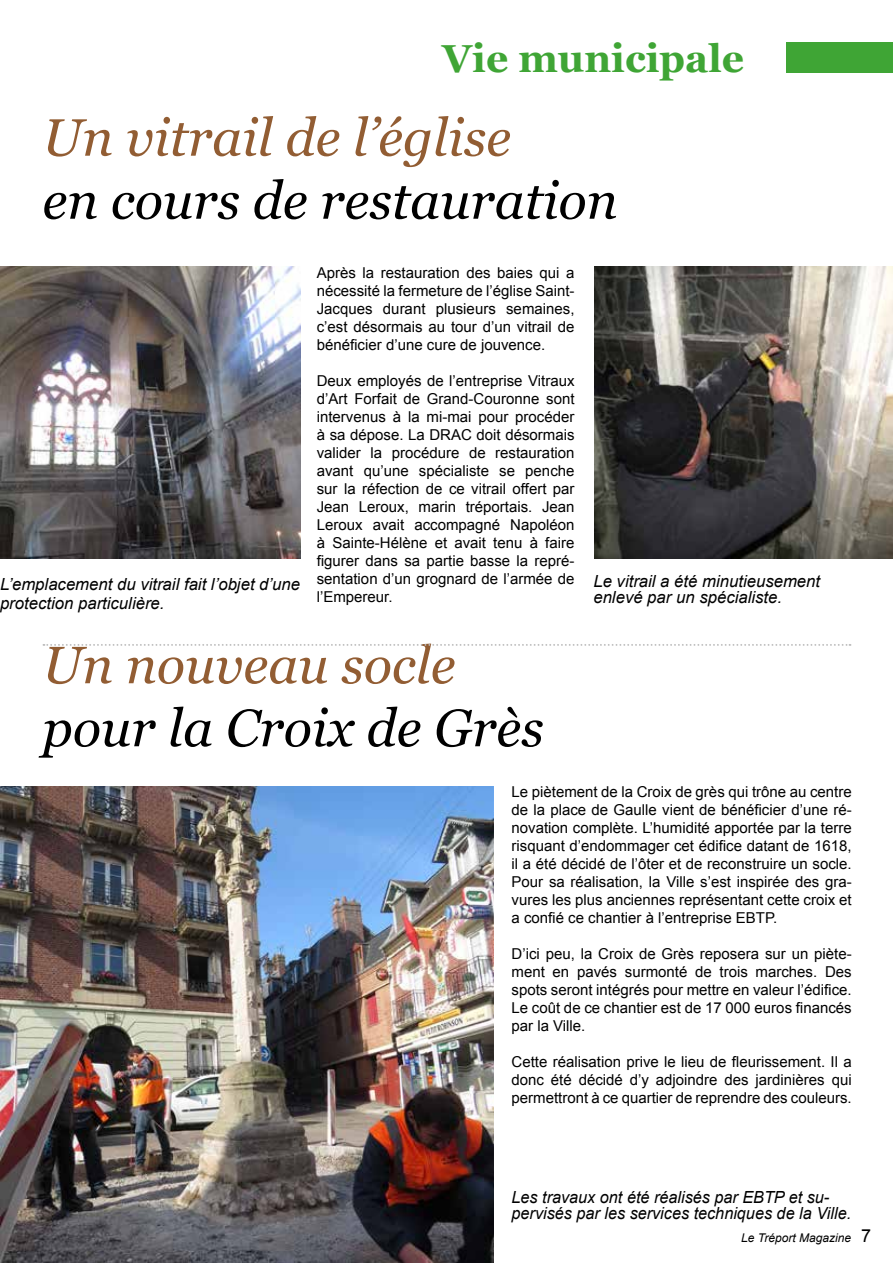
<style>
.page{position:relative;width:893px;height:1263px;background:#fff}
.page>*{position:absolute;margin:0;border:0;box-sizing:border-box;transform-origin:0 0}
.t1{font:italic 52.5px "Georgia";color:#000}
.t2{font:italic 52.5px "Georgia";color:#925d33}
.t3{font:700 39px "Georgia";color:#3fa535}
.t4{font:italic 16.65px/16px "Arial";color:#000}
.t5{font:15px/18px "Arial";color:#000;text-align:justify}
.t6{font:italic 12px "Arial";color:#000}
.s1{font-style:normal;font-size:18px}
</style>
<div class="page">
<div style="left:787px;top:43px;width:106px;height:30px;background:#3fa535"></div>
<img style="left:594px;top:267px;width:299px;height:291px">
<img style="left:0;top:786px;width:493px;height:477px">
<svg style="left:43px;top:644px;width:807px;height:2px"></svg>
<img style="left:0;top:267px;width:300px;height:291px">
<h2 class="t3" style="left:443px;top:29px;width:303px">Vie municipale</h2>
<h1 class="t2" style="left:43px;top:99px;width:470px">Un vitrail de l’église</h1>
<h1 class="t1" style="left:43px;top:162px;width:577px">en cours de restauration</h1>
<p class="t5" style="left:317px;top:264px;width:259px">Après la restauration des baies qui a nécessité la fermeture de l’église Saint-Jacques durant plusieurs semaines, c’est désormais au tour d’un vitrail de bénéficier d’une cure de jouvence.</p>
<p class="t5" style="left:317px;top:372px;width:259px">Deux employés de l’entreprise Vitraux d’Art Forfait de Grand-Couronne sont intervenus à la mi-mai pour procéder à sa dépose. La DRAC doit désormais valider la procédure de restauration avant qu’une spécialiste se penche sur la réfection de ce vitrail offert par Jean Leroux, marin tréportais. Jean Leroux avait accompagné Napoléon à Sainte-Hélène et avait tenu à faire figurer dans sa partie basse la repré&shy;sentation d’un grognard de l’armée de l’Empereur.</p>
<p class="t4" style="left:0;top:575px;width:302px;line-height:18.8px">L’emplacement du vitrail fait l’objet d’une protection particulière.</p>
<p class="t4" style="left:593px;top:574px;width:228px">Le vitrail a été minutieusement enlevé par un spécialiste.</p>
<h1 class="t2" style="left:43px;top:627px;width:415px">Un nouveau socle</h1>
<h1 class="t1" style="left:43px;top:690px;width:503px">pour la Croix de Grès</h1>
<p class="t5" style="left:512px;top:783px;width:342px">Le piètement de la Croix de grès qui trône au centre de la place de Gaulle vient de bénéficier d’une ré&shy;novation complète. L’humidité apportée par la terre risquant d’endommager cet édifice datant de 1618, il a été décidé de l’ôter et de reconstruire un socle.<br>Pour sa réalisation, la Ville s’est inspirée des gra&shy;vures les plus anciennes représentant cette croix et a confié ce chantier à l’entreprise EBTP.</p>
<p class="t5" style="left:512px;top:945px;width:342px">D’ici peu, la Croix de Grès reposera sur un piète&shy;ment en pavés surmonté de trois marches. Des spots seront intégrés pour mettre en valeur l’édifice.<br>Le coût de ce chantier est de 17 000 euros financés par la Ville.</p>
<p class="t5" style="left:512px;top:1053px;width:342px">Cette réalisation prive le lieu de fleurissement. Il a donc été décidé d’y adjoindre des jardinières qui permettront à ce quartier de reprendre des couleurs.</p>
<p class="t4" style="left:512px;top:1189px;width:341px">Les travaux ont été réalisés par EBTP et su&shy;pervisés par les services techniques de la Ville.</p>
<p class="t6" style="left:741px;top:1230px;width:131px">Le Tréport Magazine <span class="s1">7</span></p>
</div>
